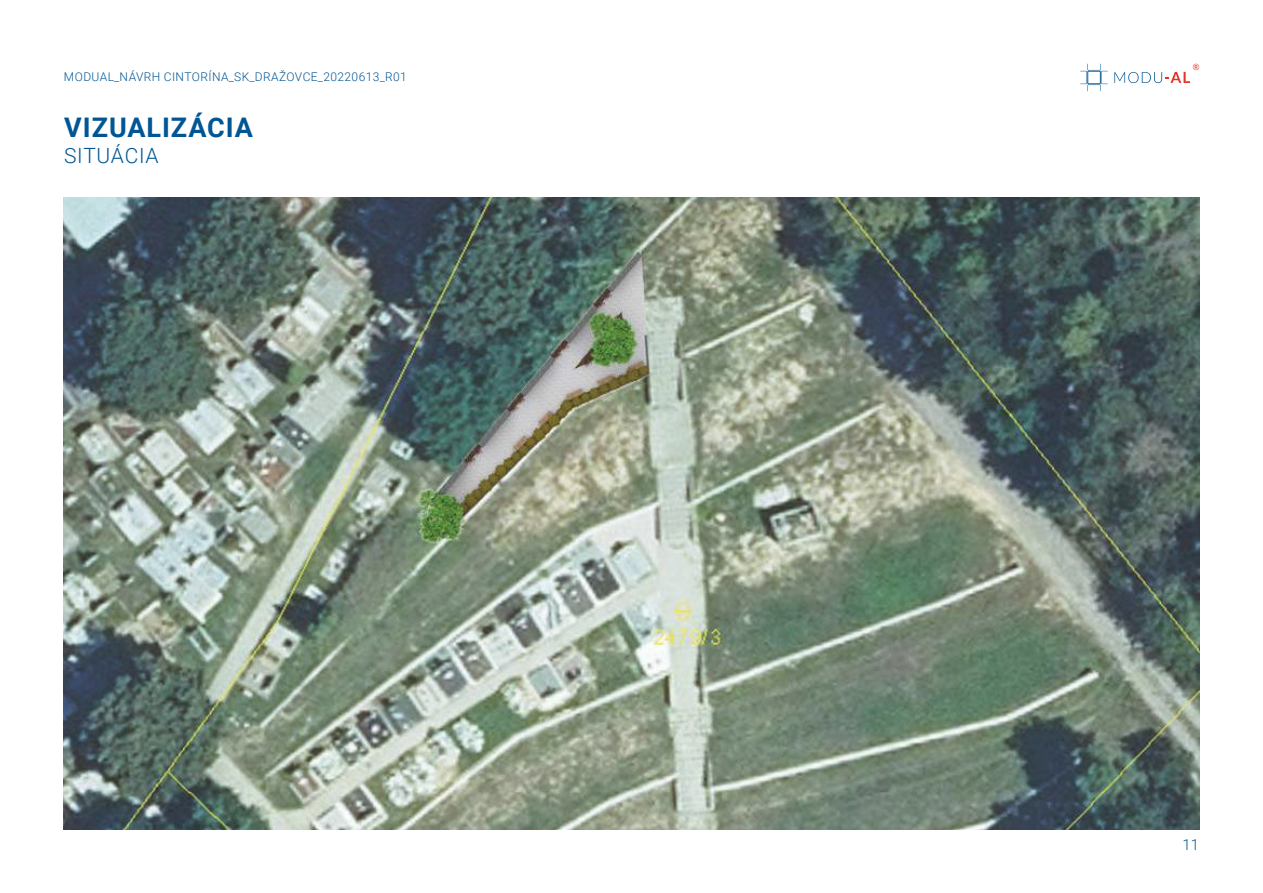
<style>
.page{position:relative;width:1263px;height:893px;background:#fff}
.page>*{position:absolute;margin:0;border:0;box-sizing:border-box;transform-origin:0 0}
.t1{font:700 27px "Roboto";letter-spacing:.035em;color:#005694}
.t2{font:300 21px "Roboto";letter-spacing:.035em;color:#005694}
.t3{font:300 15px "Roboto";color:#005694}
.t4{font:300 12px "Roboto";letter-spacing:.035em;color:#005694}
</style>
<div class="page">
<svg style="left:1114px;top:64px;width:85px;height:19px"></svg>
<svg style="left:1080px;top:64px;width:28px;height:27px"></svg>
<img style="left:64px;top:198px;width:1135px;height:631px">
<p class="t4" style="left:64px;top:68px;width:344px">MODUAL_NÁVRH CINTORÍNA_SK_DRAŽOVCE_20220613_R01</p>
<h1 class="t1" style="left:64px;top:109px;width:190px">VIZUALIZÁCIA</h1>
<h2 class="t2" style="left:64px;top:141px;width:96px">SITUÁCIA</h2>
<p class="t3" style="left:1182px;top:834px;width:18px">11</p>
</div>
